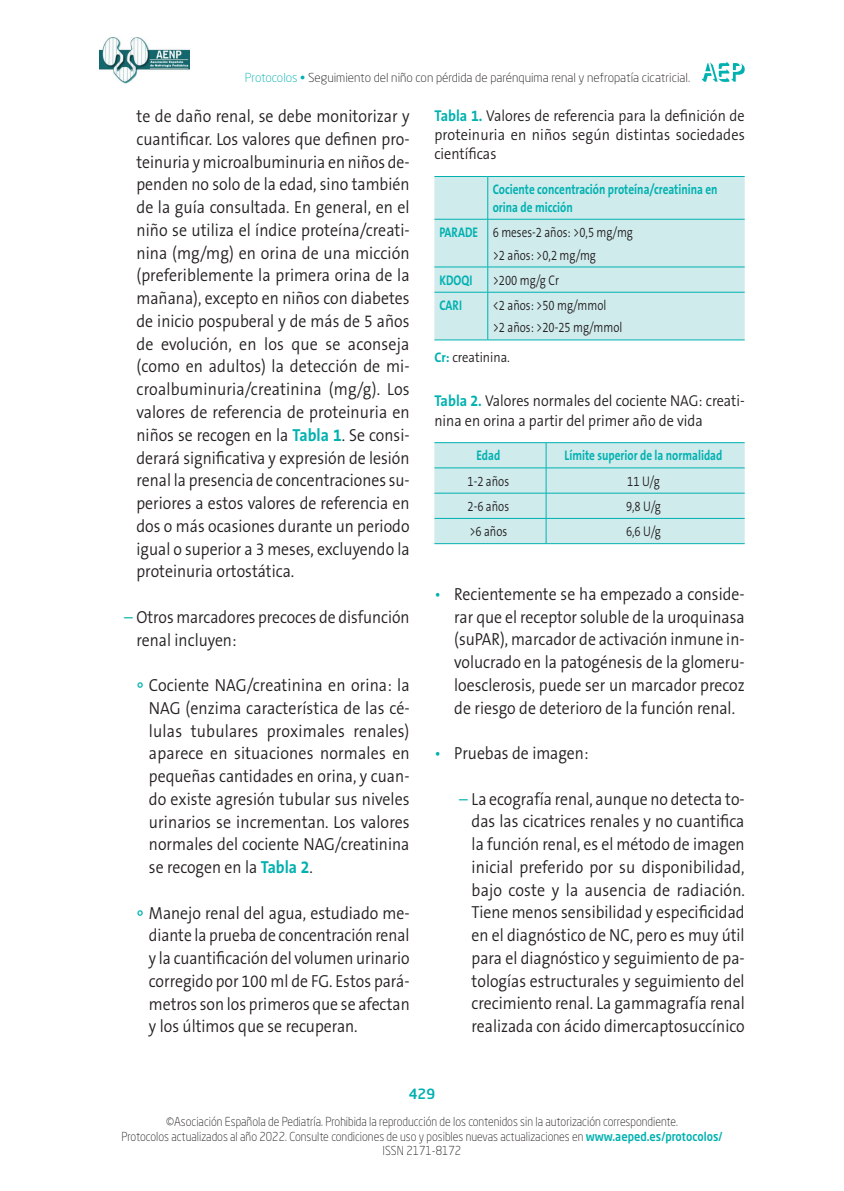
<style>
.page{position:relative;width:844px;height:1191px;background:#fff}
.page>*{position:absolute;margin:0;border:0;box-sizing:border-box;transform-origin:0 0}
.t1{font:300 17.5px/22.8px "The Sans B Plus W4";color:#231f20;text-align:justify;scale:.91 1}
.t2{font:300 17.5px/22.8px "The Sans B Plus W4";color:#231f20;text-align:justify;scale:.9 1}
.t3{font:300 17.5px/22.8px "The Sans B Plus W4";color:#231f20;scale:.89 1}
.t4{font:300 15.75px/19.2px "The Sans B Plus W4";color:#231f20;text-align:justify;scale:.9 1}
.t5{font:300 14px/22.4px "The Sans B Plus W4";color:#231f20;scale:.8 1}
.t6{font:700 14px/17.5px "The Sans B Plus W7";color:#00b1b0;scale:.8 1}
.t7{font:300 14px "The Sans B Plus W4";color:#231f20;scale:.9 1}
.t8{font:500 14px "Neo Sans Std";color:#00b1b0}
.t9{font:300 12.25px/14.7px "Neo Sans Std";color:#231f20;text-align:center;scale:.9 1}
.t10{font:300 12.25px "Neo Sans Std";color:#231f20}
.s1{color:#00b1b0}
.s2{font-family:"The Sans B Plus W7";font-weight:700;color:#00b1b0}
.s3{font-size:22.75px;color:#00b1b0}
.s4{font-weight:500;color:#00b1b0}
</style>
<div class="page">
<svg style="left:701px;top:61px;width:43px;height:21px"></svg>
<img style="left:99px;top:38px;width:90px;height:45px">
<div style="left:434px;top:177px;width:310px;height:163px;background:#d0ebec"></div>
<hr style="left:487px;top:177px;width:1px;height:42px;background:#00b1b0">
<hr style="left:434px;top:219px;width:53px;height:1px;background:#00b1b0">
<hr style="left:487px;top:219px;width:257px;height:1px;background:#00b1b0">
<hr style="left:487px;top:219px;width:1px;height:48px;background:#00b1b0">
<hr style="left:434px;top:267px;width:53px;height:1px;background:#00b1b0">
<hr style="left:487px;top:267px;width:257px;height:1px;background:#00b1b0">
<svg style="left:487px;top:267px;width:1px;height:25px"></svg>
<hr style="left:434px;top:292px;width:53px;height:1px;background:#00b1b0">
<hr style="left:487px;top:292px;width:257px;height:1px;background:#00b1b0">
<hr style="left:487px;top:292px;width:1px;height:48px;background:#00b1b0">
<hr style="left:434px;top:176px;width:53px;height:1px;background:#00b1b0">
<hr style="left:487px;top:176px;width:257px;height:1px;background:#00b1b0">
<hr style="left:434px;top:340px;width:53px;height:1px;background:#00b1b0">
<hr style="left:487px;top:340px;width:257px;height:1px;background:#00b1b0">
<svg style="left:434px;top:443px;width:310px;height:100px;background:#c8e8e9"></svg>
<hr style="left:434px;top:442px;width:112px;height:1px;background:#00b1b0">
<hr style="left:546px;top:442px;width:198px;height:1px;background:#00b1b0">
<hr style="left:434px;top:543px;width:112px;height:1px;background:#00b1b0">
<hr style="left:546px;top:543px;width:198px;height:1px;background:#00b1b0">
<p class="t10" style="left:245px;top:70px;width:446px"><span class="s1">Protocolos •</span> Seguimiento del niño con pérdida de parénquima renal y nefropatía cicatricial.</p>
<p class="t1" style="left:136px;top:105px;width:301px">te de daño renal, se debe monitorizar y cuantificar. Los valores que definen pro&shy;teinuria y microalbuminuria en niños de&shy;penden no solo de la edad, sino también de la guía consultada. En general, en el niño se utiliza el índice proteína/creati&shy;nina (mg/mg) en orina de una micción (preferiblemente la primera orina de la mañana), excepto en niños con diabetes de inicio pospuberal y de más de 5 años de evolución, en los que se aconseja (como en adultos) la detección de mi&shy;croalbuminuria/creatinina (mg/g). Los valores de referencia de proteinuria en niños se recogen en la <span class="s2">Tabla 1</span>. Se consi&shy;derará significativa y expresión de lesión renal la presencia de concentraciones su&shy;periores a estos valores de referencia en dos o más ocasiones durante un periodo igual o superior a 3 meses, excluyendo la proteinuria ortostática.</p>
<p class="t3" style="left:136px;top:605px;width:308px;text-indent:-12px"><span class="s1">–</span> Otros marcadores precoces de disfunción renal incluyen:</p>
<p class="t1" style="left:149px;top:674px;width:288px;text-indent:-12px"><span class="s3">°</span> Cociente NAG/creatinina en orina: la NAG (enzima característica de las cé&shy;lulas tubulares proximales renales) aparece en situaciones normales en pequeñas cantidades en orina, y cuan&shy;do existe agresión tubular sus niveles urinarios se incrementan. Los valores normales del cociente NAG/creatinina se recogen en la <span class="s2">Tabla 2</span>.</p>
<p class="t2" style="left:149px;top:901px;width:291px;text-indent:-12px"><span class="s3">°</span> Manejo renal del agua, estudiado me&shy;diante la prueba de concentración renal y la cuantificación del volumen urinario corregido por 100 ml de FG. Estos pará&shy;metros son los primeros que se afectan y los últimos que se recuperan.</p>
<p class="t4" style="left:434px;top:106px;width:346px"><span class="s2">Tabla 1.</span> Valores de referencia para la definición de proteinuria en niños según distintas sociedades científicas</p>
<p class="t6" style="left:492px;top:181px;width:282px">Cociente concentración proteína/creatinina en orina de micción</p>
<p class="t5" style="left:492px;top:221px;width:177px;text-indent:-53px"><span class="s2">PARADE</span> 6 meses-2 años: &gt;0,5 mg/mg &gt;2 años: &gt;0,2 mg/mg</p>
<p class="t6" style="left:439px;top:271px;width:43px">KDOQI</p>
<p class="t5" style="left:492px;top:269px;width:84px">&gt;200 mg/g Cr</p>
<p class="t6" style="left:439px;top:297px;width:30px">CARI</p>
<p class="t5" style="left:492px;top:294px;width:163px">&lt;2 años: &gt;50 mg/mmol<br>&gt;2 años: &gt;20-25 mg/mmol</p>
<p class="t7" style="left:434px;top:348px;width:85px"><span class="s2">Cr:</span> creatinina.</p>
<p class="t4" style="left:434px;top:391px;width:346px"><span class="s2">Tabla 2.</span> Valores normales del cociente NAG: creati&shy;nina en orina a partir del primer año de vida</p>
<p class="t6" style="left:476px;top:447px;width:31px">Edad</p>
<p class="t6" style="left:564px;top:447px;width:199px">Límite superior de la normalidad</p>
<p class="t5" style="left:467px;top:470px;width:53px">1-2 años</p>
<p class="t5" style="left:627px;top:470px;width:42px">11 U/g</p>
<p class="t5" style="left:467px;top:495px;width:53px">2-6 años</p>
<p class="t5" style="left:626px;top:495px;width:45px">9,8 U/g</p>
<p class="t5" style="left:469px;top:520px;width:49px">&gt;6 años</p>
<p class="t5" style="left:626px;top:520px;width:45px">6,6 U/g</p>
<p class="t2" style="left:454px;top:582px;width:324px;text-indent:-20px"><span class="s1">•</span> Recientemente se ha empezado a conside&shy;rar que el receptor soluble de la uroquinasa (suPAR), marcador de activación inmune in&shy;volucrado en la patogénesis de la glomeru&shy;loesclerosis, puede ser un marcador precoz de riesgo de deterioro de la función renal.</p>
<p class="t2" style="left:434px;top:742px;width:173px"><span class="s1">•</span> Pruebas de imagen:</p>
<p class="t2" style="left:471px;top:787px;width:305px;text-indent:-12px"><span class="s1">–</span> La ecografía renal, aunque no detecta to&shy;das las cicatrices renales y no cuantifica la función renal, es el método de imagen inicial preferido por su disponibilidad, bajo coste y la ausencia de radiación.<br>Tiene menos sensibilidad y especificidad en el diagnóstico de NC, pero es muy útil para el diagnóstico y seguimiento de pa&shy;tologías estructurales y seguimiento del crecimiento renal. La gammagrafía renal realizada con ácido dimercaptosuccínico</p>
<p class="t8" style="left:408px;top:1085px;width:28px">429</p>
<p class="t9" style="left:121px;top:1114px;width:669px">©Asociación Española de Pediatría. Prohibida la reproducción de los contenidos sin la autorización correspondiente.<br>Protocolos actualizados al año 2022. Consulte condiciones de uso y posibles nuevas actualizaciones en <span class="s4">www.aeped.es/protocolos/<br></span>ISSN 2171-8172</p>
</div>
